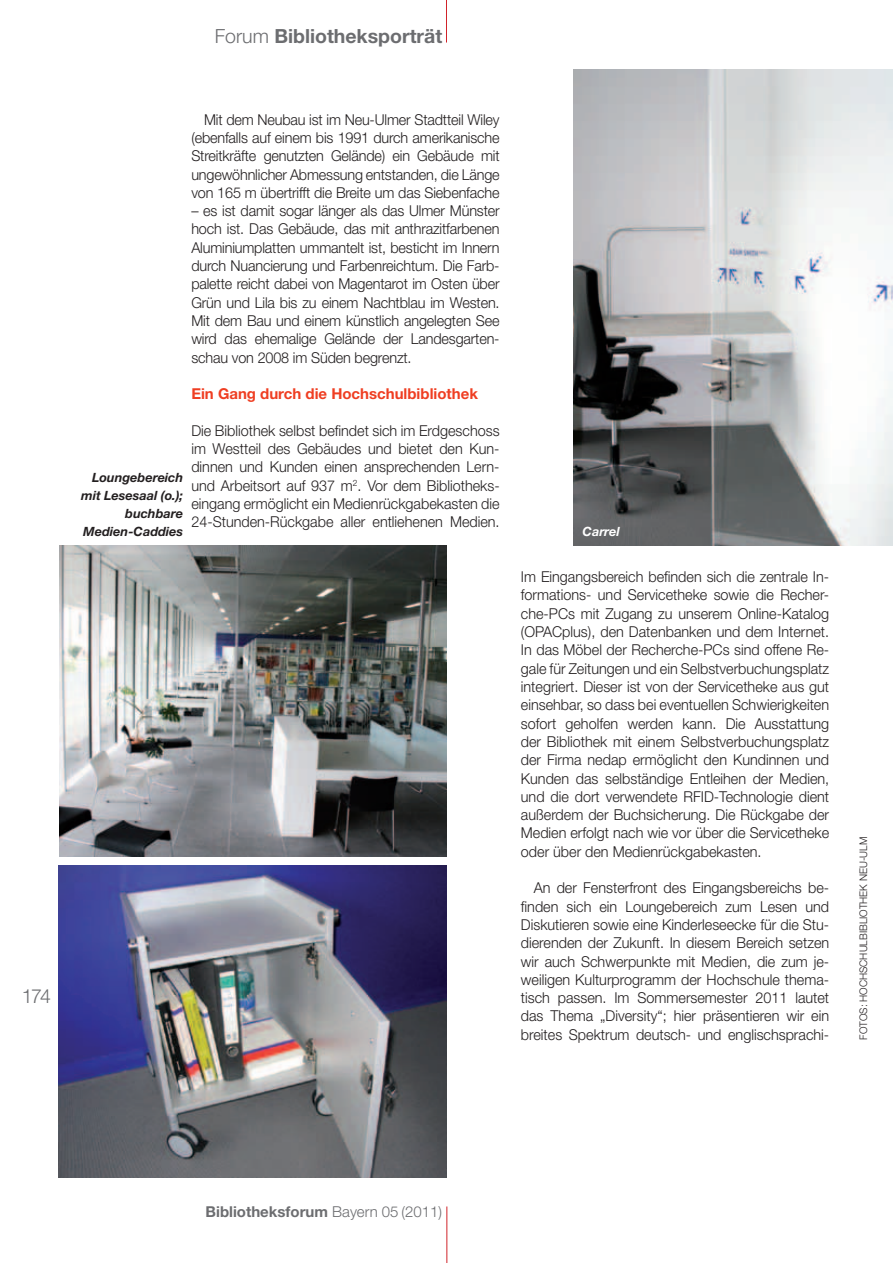
<style>
.page{position:relative;width:893px;height:1263px;background:#fff}
.page>*{position:absolute;margin:0;border:0;box-sizing:border-box;transform-origin:0 0}
.t1{font:700 19.5px "Helvetica Neue";color:#6c6d70}
.t2{font:300 19.5px "Helvetica Neue";color:#6c6d70}
.t3{font:300 15px/18.3px "Helvetica Neue";color:#231f20;text-align:justify;scale:.96 1}
.t4{font:700 15px "Helvetica Neue";color:#ef3e22}
.t5{font:700 15px "Helvetica Neue";color:#6c6d70}
.t6{font:italic 700 12.75px/18.3px "Helvetica Neue";color:#231f20;text-align:right}
.t7{font:italic 700 12.75px "Helvetica Neue";color:#fff}
.t8{font:300 10.5px "Helvetica Neue";color:#231f20;scale:.96 1}
.s1{font-weight:300}
</style>
<div class="page">
<hr style="left:446px;top:0;width:1px;height:43px;background:#d1232a">
<hr style="left:446px;top:1206px;width:1px;height:57px;background:#d1232a">
<img style="left:574px;top:69px;width:319px;height:476px">
<img style="left:59px;top:545px;width:387px;height:312px">
<img style="left:59px;top:866px;width:387px;height:312px">
<h1 class="t2" style="left:22px;top:984px;width:31px">174</h1>
<h1 class="t1" style="left:215px;top:24px;width:229px"><span class="s1">Forum</span> Bibliotheksporträt</h1>
<p class="t6" style="left:81px;top:467px;width:104px">Loungebereich mit Lesesaal (o.); buchbare<br>Medien-Caddies</p>
<p class="t3" style="left:191px;top:110px;width:323px;text-indent:13px">Mit dem Neubau ist im Neu-Ulmer Stadtteil Wiley (ebenfalls auf einem bis 1991 durch amerikanische Streitkräfte genutzten Gelände) ein Gebäude mit ungewöhnlicher Abmessung entstanden, die Länge von 165 m übertrifft die Breite um das Siebenfache</p>
<p class="t3" style="left:191px;top:201px;width:323px">– es ist damit sogar länger als das Ulmer Münster hoch ist. Das Gebäude, das mit anthrazitfarbenen Aluminiumplatten ummantelt ist, besticht im Innern durch Nuancierung und Farbenreichtum. Die Farb&shy;palette reicht dabei von Magentarot im Osten über Grün und Lila bis zu einem Nachtblau im Westen.<br>Mit dem Bau und einem künstlich angelegten See wird das ehemalige Gelände der Landesgarten&shy;schau von 2008 im Süden begrenzt.</p>
<p class="t4" style="left:191px;top:384px;width:288px">Ein Gang durch die Hochschulbibliothek</p>
<p class="t3" style="left:191px;top:421px;width:323px">Die Bibliothek selbst befindet sich im Erdgeschoss im Westteil des Gebäudes und bietet den Kun&shy;dinnen und Kunden einen ansprechenden Lern&shy;und Arbeitsort auf 937 m<sup>2</sup>. Vor dem Bibliotheks&shy;eingang ermöglicht ein Medienrückgabekasten die 24-Stunden-Rückgabe aller entliehenen Medien.</p>
<p class="t7" style="left:583px;top:524px;width:39px">Carrel</p>
<p class="t3" style="left:521px;top:567px;width:323px">Im Eingangsbereich befinden sich die zentrale In&shy;formations- und Servicetheke sowie die Recher&shy;che-PCs mit Zugang zu unserem Online-Katalog (OPACplus), den Datenbanken und dem Internet.<br>In das Möbel der Recherche-PCs sind offene Re&shy;gale für Zeitungen und ein Selbstverbuchungsplatz integriert. Dieser ist von der Servicetheke aus gut einsehbar, so dass bei eventuellen Schwierigkeiten sofort geholfen werden kann. Die Ausstattung der Bibliothek mit einem Selbstverbuchungsplatz der Firma nedap ermöglicht den Kundinnen und Kunden das selbständige Entleihen der Medien, und die dort verwendete RFID-Technologie dient außerdem der Buchsicherung. Die Rückgabe der Medien erfolgt nach wie vor über die Servicetheke oder über den Medienrückgabekasten.</p>
<p class="t3" style="left:521px;top:878px;width:323px;text-indent:13px">An der Fensterfront des Eingangsbereichs be&shy;finden sich ein Loungebereich zum Lesen und Diskutieren sowie eine Kinderleseecke für die Stu&shy;dierenden der Zukunft. In diesem Bereich setzen wir auch Schwerpunkte mit Medien, die zum je&shy;weiligen Kulturprogramm der Hochschule thema&shy;tisch passen. Im Sommersemester 2011 lautet das Thema „Diversity“; hier präsentieren wir ein breites Spektrum deutsch- und englischsprachi-</p>
<p class="t8" style="left:857px;top:1040px;width:211px;rotate:-90deg">Fotos: Hochschulbibliothek Neu-Ulm</p>
<p class="t5" style="left:206px;top:1202px;width:238px">Bibliotheksforum <span class="s1">Bayern 05 (2011)</span></p>
</div>
